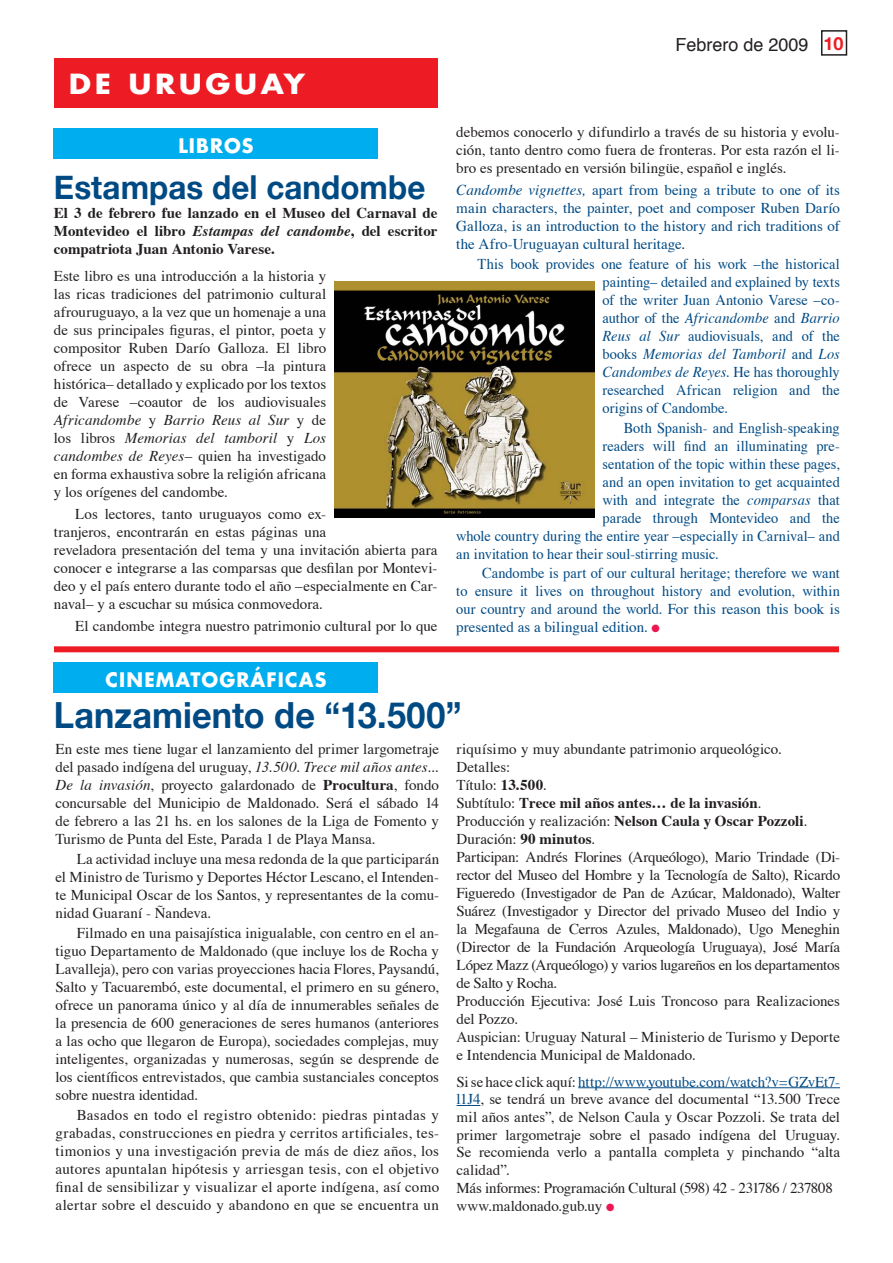
<style>
.page{position:relative;width:893px;height:1263px;background:#fff}
.page>*{position:absolute;margin:0;border:0;box-sizing:border-box;transform-origin:0 0}
.t1{font:700 36px "Helvetica Neue";color:#004a84;scale:.95 1}
.t2{font:700 33px "Helvetica Neue";color:#004a84;scale:.95 1}
.t3{font:700 27px "Futura";letter-spacing:.12em;color:#fff;scale:1.1 1}
.t4{font:700 19.5px "Futura";letter-spacing:.06em;color:#fff}
.t5{font:18px "Helvetica";color:#231f20}
.t6{font:15px/18px "Times";color:#231f20;text-align:justify}
.t7{font:15px/18px "Times";color:#004a84;text-align:justify;scale:.96 1}
.t8{font:15px/18px "Times";color:#004a84;text-align:justify}
.t9{font:700 15px/18px "Times";color:#231f20;text-align:justify}
.s1{font-style:italic}
.s2{font-family:"Helvetica Neue";font-weight:700;color:#ed1c24}
.s3{color:#231f20}
.s4{color:#ed1651}
.s5{font-weight:700}
.s6{color:#004a84}
</style>
<div class="page">
<div style="left:821px;top:30px;width:26px;height:26px;border:2px solid #231f20"></div>
<div style="left:54px;top:663px;width:324px;height:30px;background:#00adef"></div>
<div style="left:54px;top:129px;width:324px;height:30px;background:#00adef"></div>
<div style="left:54px;top:58px;width:384px;height:50px;background:#ed1c24"></div>
<div style="left:54px;top:646px;width:785px;height:6px;background:#ed1c24"></div>
<hr style="left:578px;top:1087px;width:262px;height:1px;background:#004a84">
<svg style="left:456px;top:1105px;width:24px;height:1px"></svg>
<img style="left:335px;top:281px;width:259px;height:236px">
<h3 class="t3" style="left:69px;top:72px;width:216px">DE URUGUAY</h3>
<h3 class="t4" style="left:178px;top:137px;width:77px">LIBROS</h3>
<h2 class="t2" style="left:54px;top:166px;width:392px">Estampas del candombe</h2>
<p class="t9" style="left:54px;top:205px;width:385px">El 3 de febrero fue lanzado en el Museo del Carnaval de Montevideo el libro <span class="s1">Estampas del candombe</span>, del escritor compatriota Juan Antonio Varese.</p>
<p class="t6" style="left:54px;top:268px;width:274px">Este libro es una introducción a la historia y las ricas tradiciones del patrimonio cultural afrouruguayo, a la vez que un homenaje a una de sus principales figuras, el pintor, poeta y compositor Ruben Darío Galloza. El libro ofrece un aspecto de su obra –la pintura histórica– detallado y explicado por los textos de Varese –coautor de los audiovisuales <span class="s1">Africandombe</span> y <span class="s1">Barrio Reus al Sur</span> y de los libros <span class="s1">Memorias del tamboril</span> y <span class="s1">Los candombes de Reyes</span>– quien ha investigado en forma exhaustiva sobre la religión africana y los orígenes del candombe.</p>
<p class="t6" style="left:54px;top:506px;width:385px;text-align:left;text-indent:21px">Los lectores, tanto uruguayos como ex-<br>tranjeros, encontrarán en estas páginas una<br>reveladora presentación del tema y una invitación abierta para conocer e integrarse a las comparsas que desfilan por Montevi&shy;deo y el país entero durante todo el año –especialmente en Car&shy;naval– y a escuchar su música conmovedora.</p>
<p class="t6" style="left:75px;top:618px;width:364px">El candombe integra nuestro patrimonio cultural por lo que</p>
<h3 class="t4" style="left:106px;top:671px;width:222px">CINEMATOGRÁFICAS</h3>
<p class="t5" style="left:675px;top:37px;width:170px">Febrero de 2009 <span class="s2">10</span></p>
<p class="t6" style="left:456px;top:124px;width:385px">debemos conocerlo y difundirlo a través de su historia y evolu&shy;ción, tanto dentro como fuera de fronteras. Por esta razón el li&shy;bro es presentado en versión bilingüe, español e inglés.</p>
<p class="t8" style="left:456px;top:183px;width:385px"><span class="s1">Candombe vignettes,</span> apart from being a tribute to one of its main characters, the painter, poet and composer Ruben Darío Galloza, is an introduction to the history and rich traditions of the Afro-Uruguayan cultural heritage<span class="s3">.</span></p>
<p class="t7" style="left:602px;top:256px;width:249px;text-indent:-125px">This book provides one feature of his work –the historical painting– detailed and explained by texts of the writer Juan Antonio Varese –co&shy;author of the <span class="s1">Africandombe</span> and <span class="s1">Barrio Reus al Sur</span> audiovisuals, and of the books <span class="s1">Memorias del Tamboril</span> and <span class="s1">Los Candombes de Reyes</span>. He has thoroughly researched African religion and the origins of Candombe.</p>
<p class="t7" style="left:624px;top:420px;width:226px">Both Spanish- and English-speaking</p>
<p class="t7" style="left:602px;top:438px;width:249px">readers will find an illuminating pre-</p>
<p class="t7" style="left:602px;top:456px;width:249px">sentation of the topic within these pages,</p>
<p class="t7" style="left:602px;top:474px;width:249px">and an open invitation to get acquainted</p>
<p class="t7" style="left:602px;top:492px;width:249px">with and integrate the <span class="s1">comparsas</span> that</p>
<p class="t7" style="left:602px;top:510px;width:249px">parade through Montevideo and the</p>
<p class="t7" style="left:456px;top:528px;width:401px">whole country during the entire year –especially in Carnival– and</p>
<p class="t7" style="left:456px;top:546px;width:275px">an invitation to hear their soul-stirring music.</p>
<p class="t7" style="left:456px;top:566px;width:401px;text-indent:26px">Candombe is part of our cultural heritage; therefore we want to ensure it lives on throughout history and evolution, within our country and around the world. For this reason this book is presented as a bilingual edition. <span class="s4">●</span></p>
<h1 class="t1" style="left:54px;top:693px;width:431px">Lanzamiento de “13.500”</h1>
<p class="t6" style="left:56px;top:742px;width:385px">En este mes tiene lugar el lanzamiento del primer largometraje del pasado indígena del uruguay, <span class="s1">13.500. Trece mil años antes...<br>De la invasión</span>, proyecto galardonado de <span class="s5">Procultura</span>, fondo concursable del Municipio de Maldonado. Será el sábado 14 de febrero a las 21 hs. en los salones de la Liga de Fomento y Turismo de Punta del Este, Parada 1 de Playa Mansa.</p>
<p class="t6" style="left:56px;top:851px;width:385px;text-indent:21px">La actividad incluye una mesa redonda de la que participarán el Ministro de Turismo y Deportes Héctor Lescano, el Intenden&shy;te Municipal Oscar de los Santos, y representantes de la comu&shy;nidad Guaraní - Ñandeva.</p>
<p class="t6" style="left:56px;top:925px;width:385px;text-indent:21px">Filmado en una paisajística inigualable, con centro en el an&shy;tiguo Departamento de Maldonado (que incluye los de Rocha y Lavalleja), pero con varias proyecciones hacia Flores, Paysandú, Salto y Tacuarembó, este documental, el primero en su género, ofrece un panorama único y al día de innumerables señales de la presencia de 600 generaciones de seres humanos (anteriores a las ocho que llegaron de Europa), sociedades complejas, muy inteligentes, organizadas y numerosas, según se desprende de los científicos entrevistados, que cambia sustanciales conceptos sobre nuestra identidad.</p>
<p class="t6" style="left:56px;top:1107px;width:385px;text-indent:21px">Basados en todo el registro obtenido: piedras pintadas y grabadas, construcciones en piedra y cerritos artificiales, tes&shy;timonios y una investigación previa de más de diez años, los autores apuntalan hipótesis y arriesgan tesis, con el objetivo final de sensibilizar y visualizar el aporte indígena, así como alertar sobre el descuido y abandono en que se encuentra un</p>
<p class="t6" style="left:456px;top:742px;width:385px;text-align:left">riquísimo y muy abundante patrimonio arqueológico.<br>Detalles:<br>Título: <span class="s5">13.500</span>.<br>Subtítulo: <span class="s5">Trece mil años antes… de la invasión</span>.<br>Producción y realización: <span class="s5">Nelson Caula y Oscar Pozzoli</span>.<br>Duración: <span class="s5">90 minutos</span>.<br>Participan: Andrés Florines (Arqueólogo), Mario Trindade (Di&shy;rector del Museo del Hombre y la Tecnología de Salto), Ricardo Figueredo (Investigador de Pan de Azúcar, Maldonado), Wal ter Suárez (Investigador y Director del privado Museo del Indio y la Megafauna de Cerros Azules, Maldonado), Ugo Meneghin (Director de la Fundación Arqueología Uruguaya), José María López Mazz (Arqueólogo) y varios lugareños en los departamentos de Salto y Rocha.<br>Producción Ejecutiva: José Luis Troncoso para Realizaciones del Pozzo.<br>Auspician: Uruguay Natural – Ministerio de Turismo y Deporte e Intendencia Municipal de Maldonado.</p>
<p class="t6" style="left:456px;top:1074px;width:385px;text-align:left">Si se hace click aquí: <span class="s6">http://www.youtube.com/watch?v=GZvEt7- l1J4</span>, se tendrá un breve avance del documental “13.500 Trece mil años antes”, de Nelson Caula y Oscar Pozzoli. Se trata del primer largometraje sobre el pasado indígena del Uruguay.<br>Se recomienda verlo a pantalla completa y pinchando “alta calidad”.<br>Más informes: Programación Cultural (598) 42 - 231786 / 237808 www.maldonado.gub.uy <span class="s4">●</span></p>
</div>
